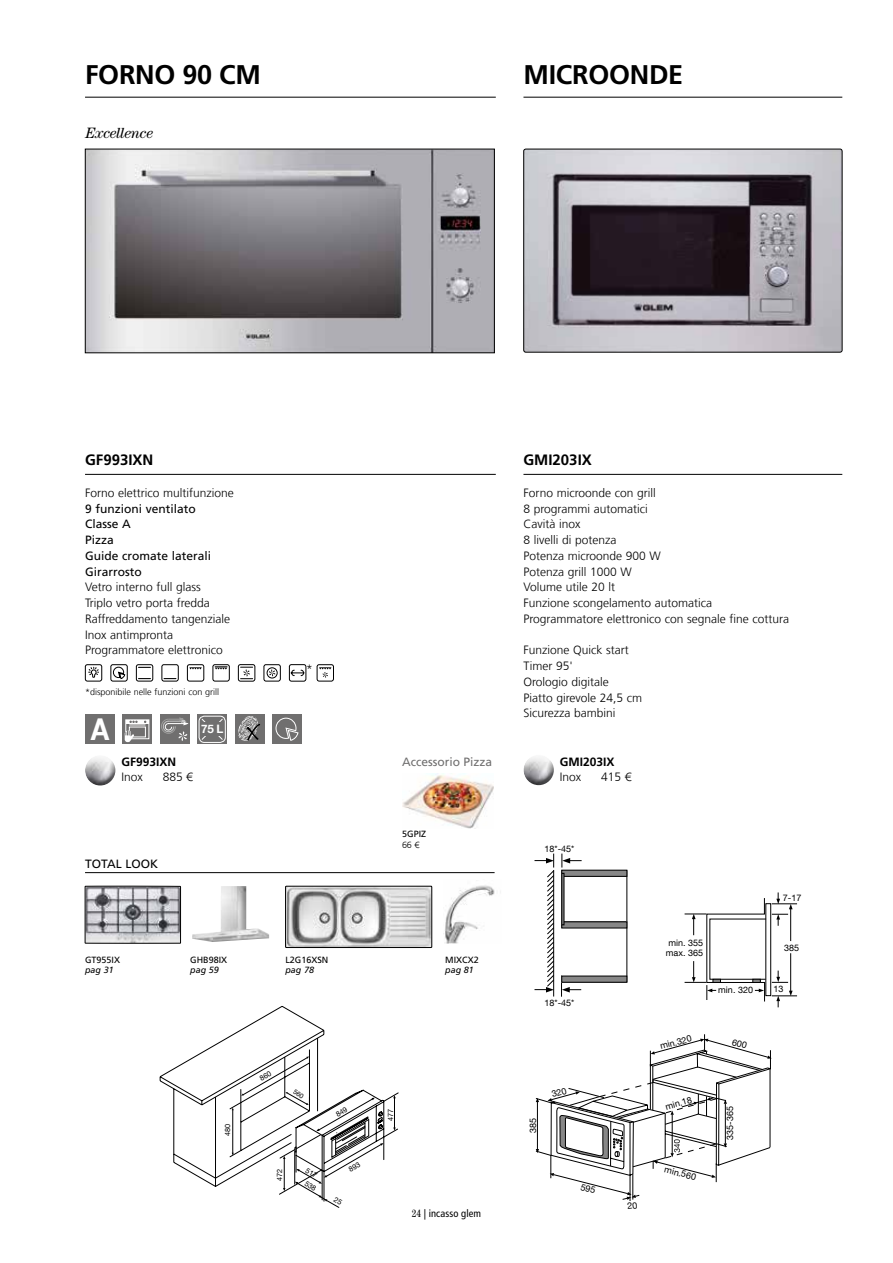
<style>
.page{position:relative;width:893px;height:1263px;background:#fff}
.page>*{position:absolute;margin:0;border:0;box-sizing:border-box;transform-origin:0 0}
.t1{font:700 30px "Helvetica Neue LT Com";color:#fff;scale:.9 1}
.t2{font:700 27px "Frutiger LT Com";letter-spacing:-.01em;color:#000}
.t3{font:700 15px "Frutiger LT Com";color:#000}
.t4{font:italic 15px "Century Std";letter-spacing:-.01em;color:#000}
.t5{font:300 12px/15.8px "Frutiger LT Com";color:#000}
.t6{font:12px/15.8px "Frutiger LT Com";color:#000}
.t7{font:700 12px "Frutiger LT Com";color:#000}
.t8{font:12px "Frutiger LT Com";color:#706f6f}
.t9{font:700 11.7px "Helvetica Neue LT Com";color:#fff}
.t10{font:condensed 10.5px "Frutiger LT Com";letter-spacing:.01em;color:#000}
.t11{font:9px/9.8px "Helvetica Neue LT Com";color:#000}
.t12{font:300 9px "Frutiger LT Com";color:#000}
.t13{font:9px "Frutiger LT Com";color:#000}
.t14{font:italic 9px "Frutiger LT Com";color:#000}
.t15{font:7.35px "Helvetica Neue LT Com";letter-spacing:-.005em;color:#000}
.s1{font-family:"Century Std"}
</style>
<div class="page">
<hr style="left:85px;top:474px;width:411px;height:1px;background:#000">
<div style="left:235px;top:714px;width:29px;height:30px;background:#706f6f"></div>
<svg style="left:238px;top:716px;width:22px;height:25px"></svg>
<img style="left:87px;top:151px;width:406px;height:200px">
<div style="left:85px;top:149px;width:410px;height:204px;border:1px solid #000"></div>
<svg style="left:85px;top:886px;width:96px;height:57px"></svg>
<hr style="left:85px;top:97px;width:411px;height:1px;background:#000">
<div style="left:83px;top:759px;width:33px;height:29px;background:#000;opacity:.6"></div>
<img style="left:402px;top:773px;width:91px;height:56px">
<hr style="left:85px;top:872px;width:410px;height:1px;background:#000">
<img style="left:192px;top:886px;width:77px;height:56px">
<img style="left:443px;top:885px;width:52px;height:58px">
<div style="left:122px;top:714px;width:30px;height:30px;background:#706f6f"></div>
<div style="left:125px;top:719px;width:24px;height:20px;border:1px solid #fff"></div>
<hr style="left:126px;top:720px;width:23px;height:3px;background:#fff">
<svg style="left:125px;top:721px;width:21px;height:21px"></svg>
<div style="left:160px;top:714px;width:30px;height:30px;background:#706f6f"></div>
<svg style="left:161px;top:717px;width:28px;height:24px"></svg>
<div style="left:85px;top:714px;width:30px;height:30px;background:#706f6f"></div>
<div style="left:272px;top:714px;width:30px;height:30px;background:#706f6f"></div>
<svg style="left:275px;top:717px;width:24px;height:24px"></svg>
<svg style="left:84px;top:664px;width:19px;height:18px"></svg>
<svg style="left:136px;top:664px;width:18px;height:18px"></svg>
<svg style="left:161px;top:664px;width:18px;height:18px"></svg>
<svg style="left:238px;top:664px;width:18px;height:18px"></svg>
<svg style="left:263px;top:664px;width:18px;height:18px"></svg>
<svg style="left:187px;top:664px;width:18px;height:18px"></svg>
<svg style="left:110px;top:664px;width:18px;height:18px"></svg>
<svg style="left:212px;top:664px;width:18px;height:18px"></svg>
<img style="left:525px;top:149px;width:317px;height:203px">
<div style="left:523px;top:149px;width:319px;height:203px;border:1px solid #000;border-radius:2px"></div>
<hr style="left:790px;top:908px;width:1px;height:33px;background:#000">
<hr style="left:790px;top:953px;width:1px;height:38px;background:#000">
<svg style="left:772px;top:991px;width:25px;height:16px"></svg>
<svg style="left:772px;top:892px;width:25px;height:34px"></svg>
<svg style="left:772px;top:970px;width:16px;height:13px"></svg>
<div style="left:765px;top:903px;width:6px;height:93px;border:1px solid #000"></div>
<svg style="left:685px;top:898px;width:80px;height:104px"></svg>
<hr style="left:553px;top:870px;width:1px;height:126px;background:#000">
<hr style="left:626px;top:870px;width:1px;height:112px;background:#000">
<svg style="left:562px;top:853px;width:20px;height:14px"></svg>
<svg style="left:561px;top:983px;width:20px;height:14px"></svg>
<div style="left:562px;top:870px;width:65px;height:6px;background:#878787"></div>
<div style="left:561px;top:870px;width:66px;height:7px;border:1px solid #000"></div>
<div style="left:562px;top:922px;width:65px;height:6px;background:#878787"></div>
<div style="left:561px;top:921px;width:66px;height:7px;border:1px solid #000"></div>
<div style="left:562px;top:976px;width:65px;height:6px;background:#878787"></div>
<div style="left:561px;top:976px;width:66px;height:7px;border:1px solid #000"></div>
<div style="left:561px;top:873px;width:3px;height:52px;border:1px solid #000"></div>
<svg style="left:534px;top:853px;width:20px;height:139px"></svg>
<hr style="left:523px;top:474px;width:319px;height:1px;background:#000">
<hr style="left:523px;top:97px;width:319px;height:1px;background:#000">
<div style="left:521px;top:759px;width:33px;height:29px;background:#000;opacity:.6"></div>
<img style="left:287px;top:888px;width:143px;height:58px">
<div style="left:285px;top:886px;width:147px;height:62px;border:1px solid #000"></div>
<svg style="left:197px;top:714px;width:30px;height:30px"></svg>
<svg style="left:201px;top:718px;width:22px;height:22px"></svg>
<div style="left:199px;top:716px;width:27px;height:27px;border:1px solid #fff;border-radius:5px"></div>
<div style="left:201px;top:723px;width:23px;height:13px;background:#706f6f"></div>
<svg style="left:316px;top:664px;width:18px;height:18px"></svg>
<svg style="left:289px;top:664px;width:18px;height:18px"></svg>
<svg style="left:159px;top:1006px;width:239px;height:202px"></svg>
<svg style="left:536px;top:1034px;width:236px;height:167px"></svg>
<h2 class="t2" style="left:85px;top:59px;width:177px">FORNO 90 CM</h2>
<p class="t4" style="left:85px;top:124px;width:69px">Excellence</p>
<h2 class="t2" style="left:523px;top:59px;width:161px">MICROONDE</h2>
<p class="t3" style="left:85px;top:451px;width:70px">GF993IXN</p>
<p class="t5" style="left:85px;top:485px;width:150px">Forno elettrico multifunzione</p>
<p class="t6" style="left:85px;top:501px;width:128px">9 funzioni ventilato<br>Classe A<br>Pizza<br>Guide cromate laterali<br>Girarrosto</p>
<p class="t5" style="left:85px;top:579px;width:147px">Vetro interno full glass<br>Triplo vetro porta fredda<br>Raffreddamento tangenziale<br>Inox antimpronta<br>Programmatore elettronico</p>
<p class="t12" style="left:85px;top:686px;width:136px">*disponibile nelle funzioni con grill</p>
<h1 class="t1" style="left:91px;top:710px;width:22px">A</h1>
<p class="t9" style="left:201px;top:722px;width:24px">75 L</p>
<p class="t7" style="left:121px;top:755px;width:56px">GF993IXN</p>
<p class="t5" style="left:121px;top:769px;width:23px">Inox</p>
<p class="t5" style="left:163px;top:769px;width:32px">885 €</p>
<p class="t6" style="left:85px;top:856px;width:75px">TOTAL LOOK</p>
<p class="t13" style="left:85px;top:954px;width:37px">GT955IX</p>
<p class="t14" style="left:85px;top:965px;width:30px">pag 31</p>
<p class="t13" style="left:190px;top:954px;width:39px">GHB98IX</p>
<p class="t14" style="left:190px;top:965px;width:30px">pag 59</p>
<p class="t5" style="left:306px;top:661px;width:8px">*</p>
<p class="t13" style="left:285px;top:954px;width:45px">L2G16XSN</p>
<p class="t14" style="left:285px;top:965px;width:30px">pag 78</p>
<p class="t15" style="left:223px;top:1136px;width:14px;rotate:-90deg">480</p>
<p class="t15" style="left:275px;top:1181px;width:14px;rotate:-90deg">472</p>
<p class="t8" style="left:402px;top:755px;width:92px">Accessorio Pizza</p>
<p class="t13" style="left:402px;top:829px;width:26px">5GPIZ</p>
<p class="t12" style="left:402px;top:840px;width:19px">66 €</p>
<p class="t13" style="left:445px;top:954px;width:35px">MIXCX2</p>
<p class="t14" style="left:445px;top:965px;width:30px">pag 81</p>
<p class="t15" style="left:386px;top:1121px;width:14px;rotate:-90deg">477</p>
<p class="t10" style="left:412px;top:1208px;width:71px"><span class="s1">24</span> | incasso glem</p>
<p class="t3" style="left:523px;top:451px;width:70px">GMI203IX</p>
<p class="t5" style="left:523px;top:485px;width:267px">Forno microonde con grill<br>8 programmi automatici<br>Cavità inox<br>8 livelli di potenza<br>Potenza microonde 900 W<br>Potenza grill 1000 W<br>Volume utile 20 lt<br>Funzione scongelamento automatica<br>Programmatore elettronico con segnale fine cottura</p>
<p class="t5" style="left:523px;top:642px;width:120px">Funzione Quick start<br>Timer 95'<br>Orologio digitale<br>Piatto girevole 24,5 cm<br>Sicurezza bambini</p>
<p class="t7" style="left:560px;top:754px;width:56px">GMI203IX</p>
<p class="t5" style="left:560px;top:769px;width:23px">Inox</p>
<p class="t5" style="left:601px;top:769px;width:32px">415 €</p>
<p class="t11" style="left:545px;top:843px;width:31px">18*-45*</p>
<p class="t11" style="left:545px;top:997px;width:31px">18*-45*</p>
<p class="t11" style="left:528px;top:1133px;width:17px;rotate:-90deg">385</p>
<p class="t11" style="left:783px;top:893px;width:20px">7-17</p>
<p class="t11" style="left:666px;top:938px;width:39px">min. 355 max. 365</p>
<p class="t11" style="left:784px;top:943px;width:17px">385</p>
<p class="t11" style="left:773px;top:984px;width:12px">13</p>
<p class="t11" style="left:718px;top:985px;width:36px">min. 320</p>
<p class="t11" style="left:659px;top:1041px;width:34px;rotate:-15deg">min.320</p>
<p class="t11" style="left:664px;top:1102px;width:29px;rotate:-16deg">min.18</p>
<p class="t11" style="left:666px;top:1164px;width:34px;rotate:14deg">min.560</p>
<p class="t11" style="left:725px;top:1140px;width:35px;rotate:-90deg">335-365</p>
</div>
